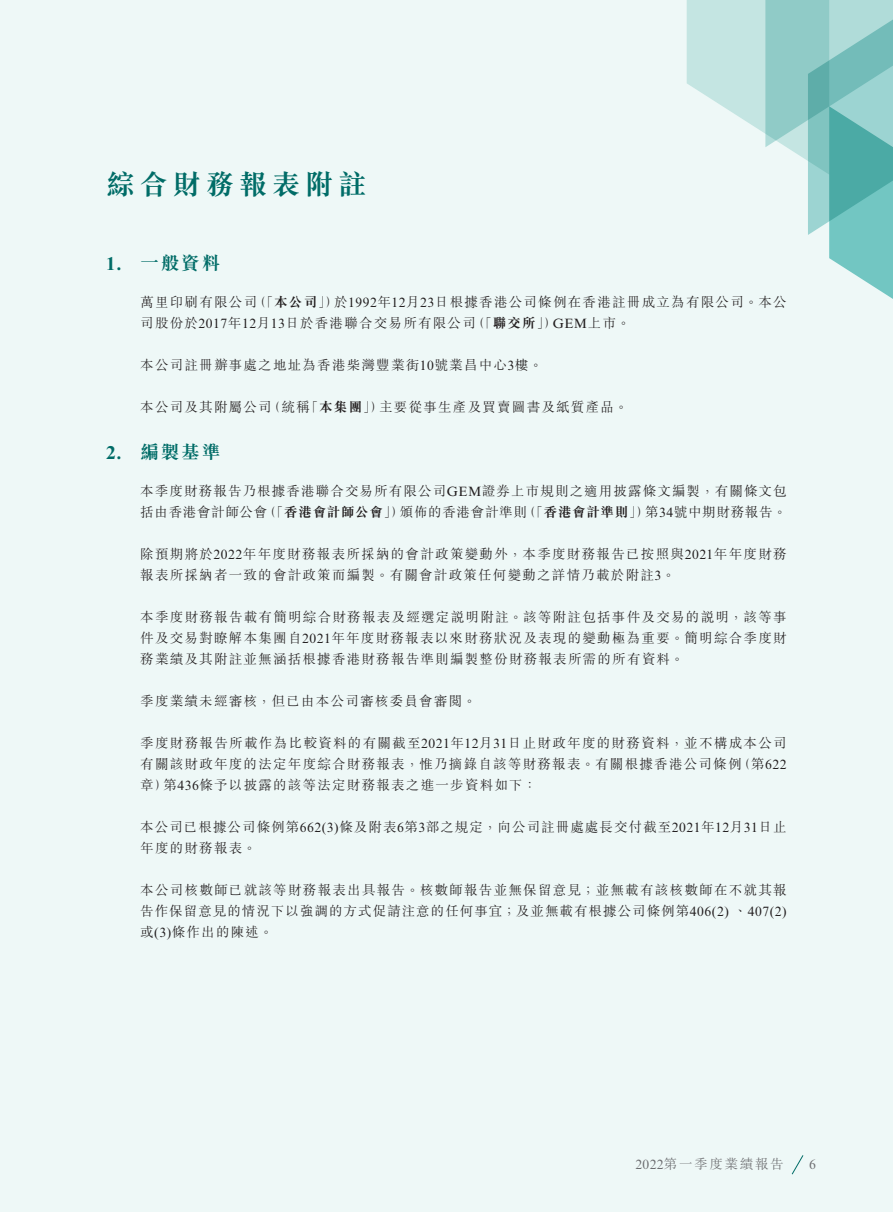
<style>
.page{position:relative;width:893px;height:1212px;background:#eef8f7}
.page>*{position:absolute;margin:0;border:0;box-sizing:border-box;transform-origin:0 0}
.t1{font:700 28.5px "M Sung HK";letter-spacing:.16em;color:#006c67}
.t2{font:700 18.75px "M Sung HK";letter-spacing:.09em;color:#006c67}
.t3{font:700 18.75px "Times New Roman MT Std";color:#006c67}
.t4{font:300 13.5px/21px "M Sung HK";letter-spacing:.095em;color:#231f20}
.t5{font:700 13.5px "M Sung HK";letter-spacing:.05em;color:#231f20}
.t6{font:300 13.5px "M Sung HK";letter-spacing:.05em;color:#231f20}
.t7{font:300 13.5px "M Sung HK";letter-spacing:.125em;color:#6c6d70}
.t8{font:13.5px "Times New Roman MT Std";letter-spacing:.045em;color:#231f20}
.t9{font:13.5px "Times New Roman MT Std";color:#6c6d70}
.s1{font-family:"Times New Roman MT Std";font-weight:400}
.s2{font-weight:700}
.s3{font-family:"M Sung HK";font-weight:300}
.s4{font-weight:300}
</style>
<div class="page">
<svg style="left:687px;top:0;width:206px;height:299px"></svg>
<svg style="left:791px;top:1155px;width:13px;height:20px"></svg>
<h1 class="t1" style="left:106px;top:165px;width:262px">綜合財務報表附註</h1>
<h2 class="t3" style="left:106px;top:252px;width:17px">1.</h2>
<h2 class="t3" style="left:106px;top:441px;width:17px">2.</h2>
<h2 class="t2" style="left:140px;top:250px;width:82px">一般資料</h2>
<p class="t4" style="left:334px;top:291px;width:454px">於<span class="s1">1992</span>年<span class="s1">12</span>月<span class="s1">23</span>日根據香港公司條例在香港註冊成立為有限公司。本公</p>
<p class="t4" style="left:140px;top:291px;width:118px">萬里印刷有限公司</p>
<p class="t4" style="left:253px;top:291px;width:87px">（「<span class="s2">本公司</span>」）</p>
<p class="t4" style="left:140px;top:312px;width:337px">司股份於<span class="s1">2017</span>年<span class="s1">12</span>月<span class="s1">13</span>日於香港聯合交易所有限公司</p>
<p class="t4" style="left:140px;top:354px;width:404px">本公司註冊辦事處之地址為香港柴灣豐業街<span class="s1">10</span>號業昌中心樓<span class="s1">3</span> 。</p>
<p class="t4" style="left:379px;top:396px;width:250px">主要從事生產及買賣圖書及紙質產品。</p>
<p class="t8" style="left:553px;top:316px;width:79px">GEM<span class="s3">上市。</span></p>
<p class="t4" style="left:471px;top:312px;width:87px">（「<span class="s2">聯交所</span>」）</p>
<p class="t4" style="left:140px;top:396px;width:133px">本公司及其附屬公司</p>
<h2 class="t2" style="left:140px;top:439px;width:82px">編製基準</h2>
<p class="t4" style="left:267px;top:396px;width:44px">（統稱</p>
<p class="t4" style="left:305px;top:396px;width:80px">「<span class="s2">本集團</span>」）</p>
<p class="t4" style="left:140px;top:480px;width:648px;text-align:right">本季度財務報告乃根據香港聯合交易所有限公司<span class="s1">GEM</span>證券上市規則之適用披露條文編製，有關條文包第<span class="s1">34</span>號中期財務報告。</p>
<p class="t6" style="left:140px;top:503px;width:129px">括由香港會計師公會</p>
<p class="t4" style="left:140px;top:543px;width:648px">除預期將於<span class="s1">2022</span>年年度財務報表所採納的會計政策變動外，本季度財務報告已按照與<span class="s1">2021</span>年年度財務報表所採納者一致的會計政策而編製。有關會計政策任何變動之詳情乃載於附註。<span class="s1">3</span></p>
<p class="t4" style="left:140px;top:606px;width:648px;text-align:justify">本季度財務報告載有簡明綜合財務報表及經選定說明附註。該等附註包括事件及交易的說明，該等事件及交易對瞭解本集團自<span class="s1">2021</span>年年度財務報表以來財務狀況及表現的變動極為重要。簡明綜合季度財務業績及其附註並無涵括根據香港財務報告準則編製整份財務報表所需的所有資料。</p>
<p class="t4" style="left:140px;top:690px;width:337px">季度業績未經審核，但已由本公司審核委員會審閱。</p>
<p class="t4" style="left:140px;top:732px;width:648px">季度財務報告所載作為比較資料的有關截至<span class="s1">2021</span>年<span class="s1">12</span>月<span class="s1">31</span>日止財政年度的財務資料，並不構成本公司</p>
<p class="t8" style="left:737px;top:757px;width:51px"><span class="s3">（第</span>622</p>
<p class="t6" style="left:400px;top:503px;width:129px">頒佈的香港會計準則</p>
<p class="t5" style="left:263px;top:503px;width:143px"><span class="s4">（「</span>香港會計師公會<span class="s4">」）</span></p>
<p class="t5" style="left:522px;top:503px;width:129px"><span class="s4">（「</span>香港會計準則<span class="s4">」）</span></p>
<p class="t4" style="left:163px;top:753px;width:580px;text-indent:-23px">有關該財政年度的法定年度綜合財務報表，惟乃摘錄自該等財務報表。有關根據香港公司條例第<span class="s1">436</span>條予以披露的該等法定財務報表之進一步資料如下：</p>
<p class="t4" style="left:140px;top:774px;width:29px">章）</p>
<p class="t4" style="left:140px;top:816px;width:648px">本公司已根據公司條例第<span class="s1">662 )3(</span> 條及附表第<span class="s1">6 3</span>部之規定，向公司註冊處處長交付截至<span class="s1">2021</span>年<span class="s1">12</span>月<span class="s1">31</span>日止年度的財務報表。</p>
<p class="t4" style="left:140px;top:879px;width:648px;text-align:justify">本公司核數師已就該等財務報表出具報告。核數師報告並無保留意見；並無載有該核數師在不就其報告作保留意見的情況下以強調的方式促請注意的任何事宜；及並無載有根據公司條例第<span class="s1">4 0 6</span> 、<span class="s1">(2) 4 0 7 (2)</span>或 <span class="s1">)3(</span> 條作出的陳述。</p>
<p class="t7" style="left:635px;top:1155px;width:150px"><span class="s1">2022</span>第一季度業績報告</p>
<p class="t9" style="left:809px;top:1157px;width:8px">6</p>
</div>
